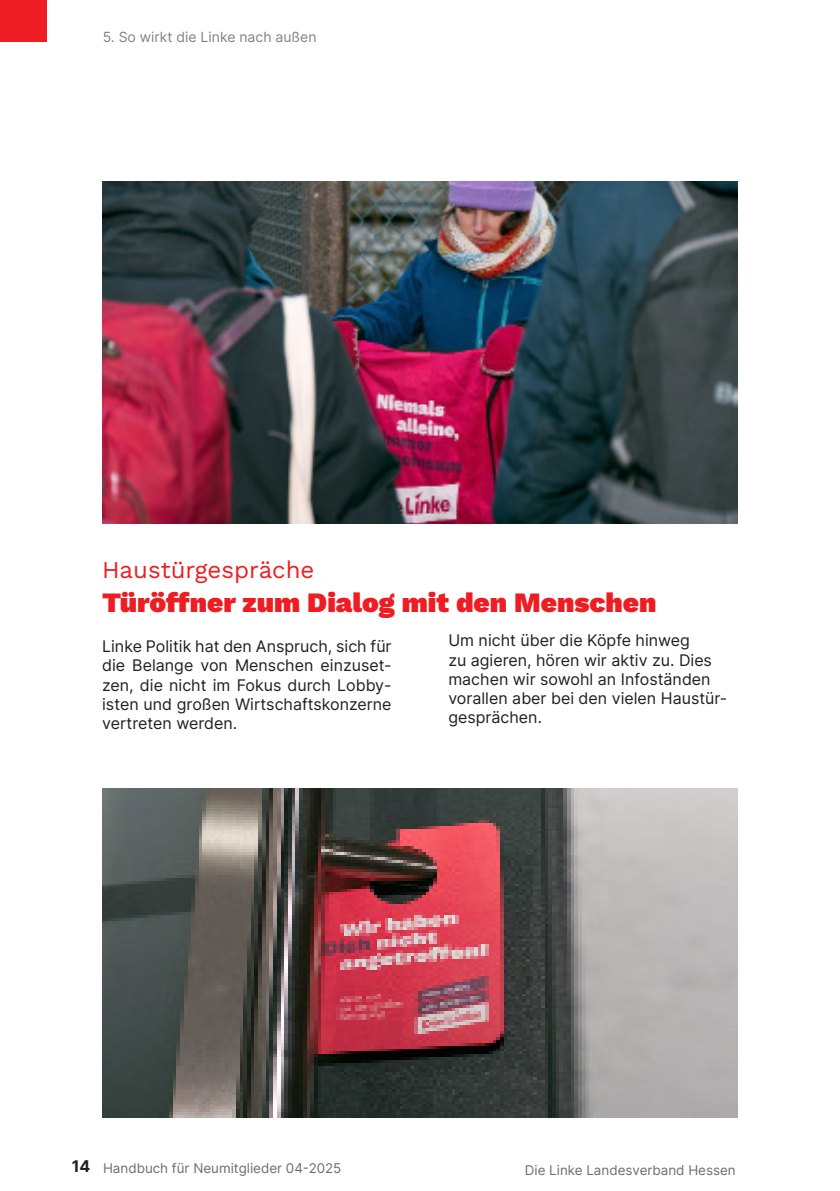
<style>
.page{position:relative;width:840px;height:1191px;background:#fff}
.page>*{position:absolute;margin:0;border:0;box-sizing:border-box;transform-origin:0 0}
.t1{font:900 28px "Work Sans";color:#ee1d23}
.t2{font:24px "Work Sans";color:#ee1d23}
.t3{font:16px/19.2px "Inter";color:#231f20;text-align:justify}
.t4{font:14px "Inter";color:#808285}
.t5{font:13.4px "Inter";color:#6c6d70}
.s1{font-weight:700;font-size:16px;color:#fff}
</style>
<div class="page">
<img style="left:102px;top:181px;width:635px;height:342px">
<img style="left:102px;top:788px;width:635px;height:329px">
<div style="left:0;top:0;width:47px;height:41px;background:#ee1d23"></div>
<p class="t4" style="left:103px;top:27px;width:215px">5. So wirkt die Linke nach außen</p>
<h2 class="t2" style="left:102px;top:552px;width:214px">Haustürgespräche</h2>
<h1 class="t1" style="left:102px;top:581px;width:555px">Türöffner zum Dialog mit den Menschen</h1>
<p class="t3" style="left:102px;top:636px;width:291px">Linke Politik hat den Anspruch, sich für die Belange von Menschen einzuset&shy;zen, die nicht im Fokus durch Lobby&shy;isten und großen Wirtschaftskonzerne vertreten werden.</p>
<p class="t3" style="left:448px;top:630px;width:280px;text-align:left">Um nicht über die Köpfe hinweg<br>zu agieren, hören wir aktiv zu. Dies machen wir sowohl an Infoständen vorallen aber bei den vielen Haustür&shy;gesprächen.</p>
<p class="t5" style="left:72px;top:1158px;width:271px"><span class="s1">14</span> Handbuch für Neumitglieder 04-2025</p>
<p class="t5" style="left:524px;top:1160px;width:212px">Die Linke Landesverband Hessen</p>
</div>
